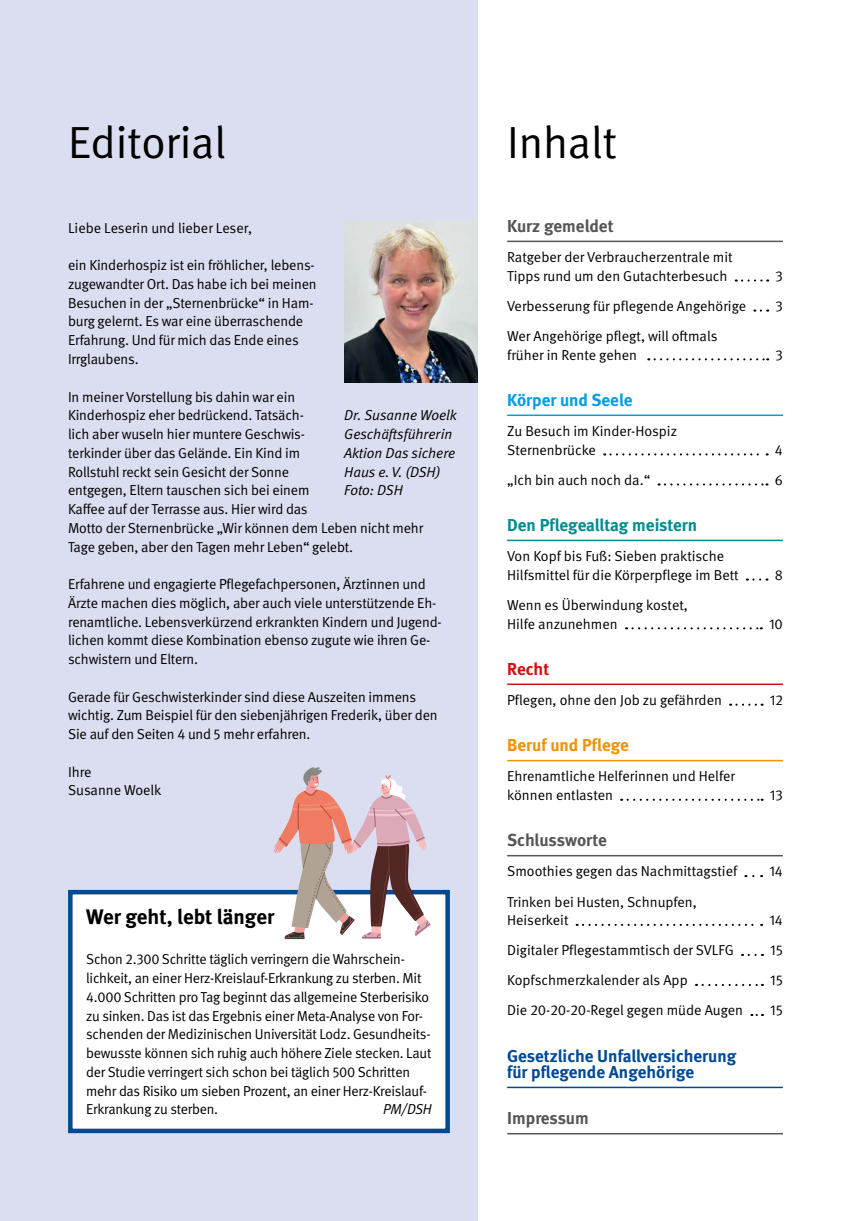
<style>
.page{position:relative;width:851px;height:1221px;background:#fff}
.page>*{position:absolute;margin:0;border:0;box-sizing:border-box;transform-origin:0 0}
._01_Überschriften_Ü_Artikel_1{font:45px "DGUV Meta";color:#000}
._01_Überschriften_Ü14-17{font:700 21px "DGUV Meta";color:#000}
.t1{font:700 17.25px/16.5px "DGUV Meta";color:#004993}
.t2{font:700 17.25px "DGUV Meta";color:#565656}
.t3{font:700 17.25px "DGUV Meta";color:#008c8e}
.t4{font:700 17.25px "DGUV Meta";color:#009ee3}
.t5{font:700 17.25px "DGUV Meta";color:#f39100}
.t6{font:700 17.25px "DGUV Meta";letter-spacing:-.005em;color:#d40f14}
._01_Überschriften_Fließtext{font:14.4px/18.8px "DGUV Meta";letter-spacing:-.01em;color:#000}
._01_Überschriften_Fließtext-2{font:italic 14.4px/18.8px "DGUV Meta";color:#000}
</style>
<div class="page">
<div style="left:0;top:0;width:478px;height:1220px;background:#dbdef0"></div>
<hr style="left:507px;top:240px;width:275px;height:2px;background:#565656">
<svg style="left:742px;top:279px;width:26px;height:2px"></svg>
<svg style="left:754px;top:309px;width:14px;height:2px"></svg>
<svg style="left:648px;top:358px;width:120px;height:2px"></svg>
<hr style="left:507px;top:414px;width:275px;height:2px;background:#009ee3">
<svg style="left:604px;top:453px;width:163px;height:2px"></svg>
<svg style="left:658px;top:483px;width:109px;height:2px"></svg>
<hr style="left:507px;top:539px;width:275px;height:2px;background:#008c8e">
<svg style="left:753px;top:578px;width:14px;height:2px"></svg>
<svg style="left:626px;top:627px;width:135px;height:2px"></svg>
<hr style="left:507px;top:683px;width:275px;height:2px;background:#d40f14">
<svg style="left:730px;top:703px;width:32px;height:2px"></svg>
<hr style="left:507px;top:759px;width:275px;height:2px;background:#f39100">
<svg style="left:621px;top:798px;width:141px;height:2px"></svg>
<hr style="left:507px;top:854px;width:275px;height:2px;background:#565656">
<svg style="left:583px;top:923px;width:179px;height:2px"></svg>
<svg style="left:742px;top:953px;width:20px;height:2px"></svg>
<svg style="left:696px;top:983px;width:66px;height:2px"></svg>
<hr style="left:507px;top:1086px;width:275px;height:2px;background:#004993">
<hr style="left:507px;top:1132px;width:275px;height:2px;background:#565656">
<img style="left:344px;top:221px;width:134px;height:162px">
<div style="left:70px;top:892px;width:377px;height:238px;background:#fff"></div>
<div style="left:68px;top:889px;width:382px;height:244px;border:4px solid #004993"></div>
<svg style="left:273px;top:767px;width:158px;height:172px"></svg>
<h2 class="_01_Überschriften_Ü_Artikel_1" style="left:68px;top:117px;width:160px">Editorial</h2>
<h2 class="_01_Überschriften_Ü_Artikel_1" style="left:507px;top:117px;width:111px">Inhalt</h2>
<p class="_01_Überschriften_Fließtext" style="left:68px;top:219px;width:185px">Liebe Leserin und lieber Leser,</p>
<p class="_01_Überschriften_Fließtext" style="left:68px;top:256px;width:250px">ein Kinderhospiz ist ein fröhlicher, lebens&shy;zugewandter Ort. Das habe ich bei meinen Besuchen in der „Sternenbrücke“ in Ham&shy;burg gelernt. Es war eine überraschende Erfahrung. Und für mich das Ende eines Irrglaubens.</p>
<p class="_01_Überschriften_Fließtext" style="left:68px;top:387px;width:356px">In meiner Vorstellung bis dahin war ein<br>Kinderhospiz eher bedrückend. Tatsäch-<br>lich aber wuseln hier muntere Geschwis-<br>terkinder über das Gelände. Ein Kind im<br>Rollstuhl reckt sein Gesicht der Sonne<br>entgegen, Eltern tauschen sich bei einem<br>Kaffee auf der Terrasse aus. Hier wird das<br>Motto der Sternenbrücke „Wir können dem Leben nicht mehr Tage geben, aber den Tagen mehr Leben“ gelebt.</p>
<p class="_01_Überschriften_Fließtext" style="left:68px;top:575px;width:375px">Erfahrene und engagierte Pflegefachpersonen, Ärztinnen und Ärzte machen dies möglich, aber auch viele unterstützende Eh&shy;renamtliche. Lebensverkürzend erkrankten Kindern und Jugend&shy;lichen kommt diese Kombination ebenso zugute wie ihren Ge&shy;schwistern und Eltern.</p>
<p class="_01_Überschriften_Fließtext" style="left:68px;top:687px;width:371px">Gerade für Geschwisterkinder sind diese Auszeiten immens wichtig. Zum Beispiel für den siebenjährigen Frederik, über den<br>Sie auf den Seiten 4 und 5 mehr erfahren.</p>
<p class="_01_Überschriften_Fließtext" style="left:68px;top:762px;width:95px">Ihre<br>Susanne Woelk</p>
<p class="_01_Überschriften_Fließtext-2" style="left:344px;top:406px;width:114px">Dr. Susanne Woelk<br>Geschäftsführerin<br>Aktion Das sichere<br>Haus e.V. (DSH)</p>
<p class="_01_Überschriften_Fließtext-2" style="left:344px;top:481px;width:60px">Foto: DSH</p>
<h2 class="_01_Überschriften_Ü14-17" style="left:86px;top:904px;width:189px">Wer geht, lebt länger</h2>
<p class="_01_Überschriften_Fließtext" style="left:86px;top:950px;width:347px">Schon 2.300 Schritte täglich verringern die Wahrschein&shy;lichkeit, an einer Herz-Kreislauf-Erkrankung zu sterben. Mit 4.000 Schritten pro Tag beginnt das allgemeine Sterberisiko zu sinken. Das ist das Ergebnis einer Meta-Analyse von For&shy;schenden der Medizinischen Universität Lodz. Gesundheits&shy;bewusste können sich ruhig auch höhere Ziele stecken. Laut der Studie verringert sich schon bei täglich 500 Schritten mehr das Risiko um sieben Prozent, an einer Herz-Kreislauf-Erkrankung zu sterben.</p>
<p class="_01_Überschriften_Fließtext-2" style="left:383px;top:1100px;width:50px">PM/DSH</p>
<p class="t2" style="left:507px;top:216px;width:108px">Kurz gemeldet</p>
<p class="_01_Überschriften_Fließtext" style="left:507px;top:248px;width:227px">Ratgeber der Verbraucherzentrale mit<br>Tipps rund um den Gutachterbesuch</p>
<p class="_01_Überschriften_Fließtext" style="left:775px;top:267px;width:9px">3</p>
<p class="_01_Überschriften_Fließtext" style="left:507px;top:297px;width:240px">Verbesserung für pflegende Angehörige</p>
<p class="_01_Überschriften_Fließtext" style="left:775px;top:297px;width:9px">3</p>
<p class="_01_Überschriften_Fließtext" style="left:507px;top:327px;width:212px">Wer Angehörige pflegt, will oftmals früher in Rente gehen</p>
<p class="_01_Überschriften_Fließtext" style="left:775px;top:346px;width:9px">3</p>
<p class="t4" style="left:507px;top:390px;width:127px">Körper und Seele</p>
<p class="_01_Überschriften_Fließtext" style="left:507px;top:422px;width:171px">Zu Besuch im Kinder-Hospiz<br>Sternenbrücke</p>
<p class="_01_Überschriften_Fließtext" style="left:774px;top:441px;width:9px">4</p>
<p class="_01_Überschriften_Fließtext" style="left:507px;top:471px;width:145px">„Ich bin auch noch da.“</p>
<p class="_01_Überschriften_Fließtext" style="left:774px;top:471px;width:10px">6</p>
<p class="t3" style="left:507px;top:515px;width:192px">Den Pflegealltag meistern</p>
<p class="_01_Überschriften_Fließtext" style="left:507px;top:547px;width:233px">Von Kopf bis Fuß: Sieben praktische<br>Hilfsmittel für die Körperpflege im Bett</p>
<p class="_01_Überschriften_Fließtext" style="left:774px;top:566px;width:10px">8</p>
<p class="_01_Überschriften_Fließtext" style="left:507px;top:596px;width:182px">Wenn es Überwindung kostet,<br>Hilfe anzunehmen</p>
<p class="_01_Überschriften_Fließtext" style="left:768px;top:614px;width:15px">10</p>
<p class="t6" style="left:507px;top:658px;width:44px">Recht</p>
<p class="_01_Überschriften_Fließtext" style="left:507px;top:691px;width:216px">Pflegen, ohne den Job zu gefährden</p>
<p class="_01_Überschriften_Fließtext" style="left:769px;top:691px;width:15px">12</p>
<p class="t5" style="left:507px;top:735px;width:123px">Beruf und Pflege</p>
<p class="_01_Überschriften_Fließtext" style="left:507px;top:767px;width:229px">Ehrenamtliche Helferinnen und Helfer können entlasten</p>
<p class="_01_Überschriften_Fließtext" style="left:769px;top:786px;width:14px">13</p>
<p class="t2" style="left:507px;top:830px;width:101px">Schlussworte</p>
<p class="_01_Überschriften_Fließtext" style="left:507px;top:862px;width:231px">Smoothies gegen das Nachmittagstief</p>
<p class="_01_Überschriften_Fließtext" style="left:769px;top:862px;width:15px">14</p>
<p class="_01_Überschriften_Fließtext" style="left:507px;top:892px;width:191px">Trinken bei Husten, Schnupfen,<br>Heiserkeit</p>
<p class="_01_Überschriften_Fließtext" style="left:769px;top:911px;width:15px">14</p>
<p class="_01_Überschriften_Fließtext" style="left:507px;top:941px;width:228px">Digitaler Pflegestammtisch der SVLFG</p>
<p class="_01_Überschriften_Fließtext" style="left:770px;top:941px;width:14px">15</p>
<p class="_01_Überschriften_Fließtext" style="left:507px;top:971px;width:182px">Kopfschmerzkalender als App</p>
<p class="_01_Überschriften_Fließtext" style="left:770px;top:971px;width:14px">15</p>
<p class="_01_Überschriften_Fließtext" style="left:507px;top:1001px;width:237px">Die 20-20-20-Regel gegen müde Augen</p>
<p class="_01_Überschriften_Fließtext" style="left:770px;top:1001px;width:14px">15</p>
<p class="t1" style="left:507px;top:1047px;width:230px">Gesetzliche Unfallversicherung für pflegende Angehörige</p>
<p class="t2" style="left:507px;top:1108px;width:83px">Impressum</p>
</div>
